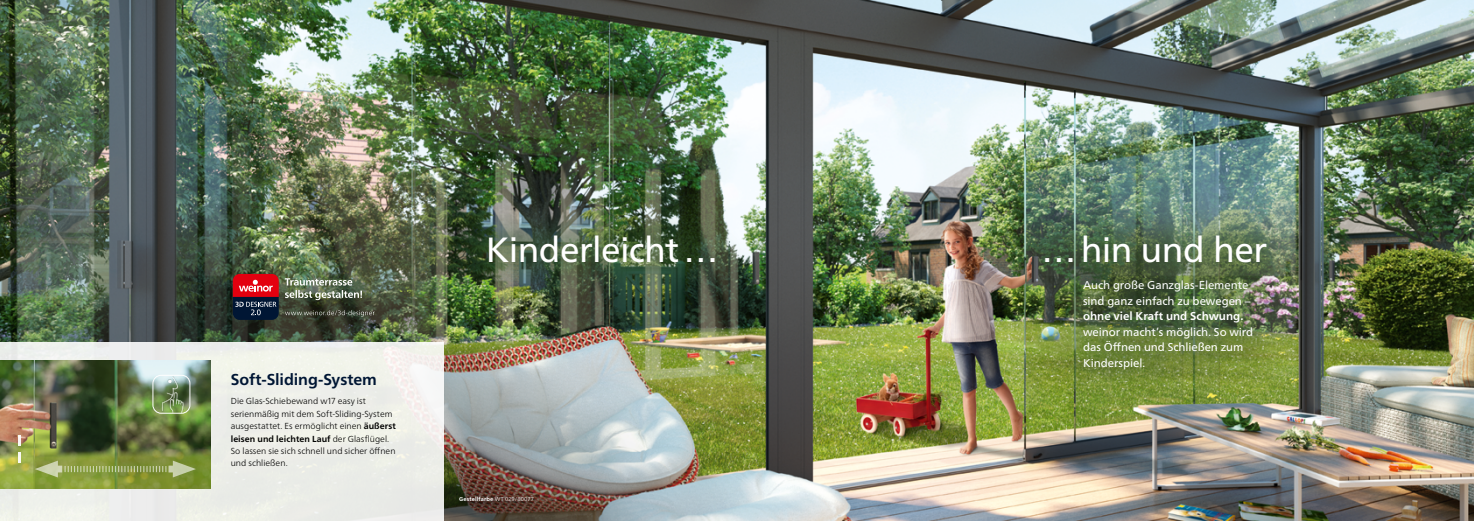
<style>
.page{position:relative;width:1474px;height:521px;background:#fff}
.page>*{position:absolute;margin:0;border:0;box-sizing:border-box;transform-origin:0 0}
.t1{font:35px "Frutiger Neue LTW1 G";letter-spacing:-.015em;color:#fff}
.t2{font:700 15.75px "Frutiger Neue LTW1 G";letter-spacing:-.005em;color:#001634}
.t3{font:11.38px/15.5px "Frutiger Neue LTW1 G";letter-spacing:-.005em;color:#fff}
.t4{font:700 11.38px "Frutiger Neue LTW1 G";letter-spacing:-.005em;color:#fff}
.t5{font:300 8.75px/12.4px "Frutiger Neue LTW1 G";letter-spacing:.005em;color:#000}
.t6{font:700 5.69px "Frutiger Neue LTW1 G";letter-spacing:.025em;color:#fff}
.s1{font-weight:700}
.s2{font-weight:300}
</style>
<div class="page">
<img style="left:0;top:0;width:1473px;height:521px">
<div style="left:0;top:342px;width:444px;height:179px;background:#edeee9"></div>
<img style="left:0;top:361px;width:211px;height:128px">
<svg style="left:64px;top:466px;width:102px;height:6px"></svg>
<div style="left:168px;top:466px;width:14px;height:6px;background:#cbd2af"></div>
<svg style="left:173px;top:461px;width:23px;height:16px"></svg>
<div style="left:48px;top:466px;width:14px;height:6px;background:#d2d7b6"></div>
<svg style="left:35px;top:461px;width:23px;height:16px"></svg>
<img style="left:153px;top:375px;width:37px;height:38px">
<div style="left:152px;top:375px;width:38px;height:39px;border:1px solid #fff;border-radius:8px"></div>
<svg style="left:18px;top:435px;width:2px;height:11px"></svg>
<svg style="left:18px;top:452px;width:2px;height:11px"></svg>
<div style="left:458px;top:205px;width:286px;height:88px;background:#366029;opacity:.6"></div>
<div style="left:456px;top:494px;width:83px;height:13px;background:#000;opacity:.75"></div>
<div style="left:1051px;top:250px;width:231px;height:149px;background:#366029;opacity:.3"></div>
<div style="left:1015px;top:205px;width:281px;height:88px;background:#366029;opacity:.6"></div>
<svg style="left:233px;top:274px;width:46px;height:46px;background:#7e273a"></svg>
<svg style="left:285px;top:278px;width:77px;height:22px;background:#7c8874"></svg>
<svg style="left:285px;top:310px;width:90px;height:7px"></svg>
<h2 class="t2" style="left:231px;top:370px;width:148px">Soft-Sliding-System</h2>
<p class="t5" style="left:231px;top:395px;width:166px">Die Glas-Schiebewand w17 easy ist serienmäßig mit dem Soft-Sliding-System ausgestattet. Es ermöglicht einen <span class="s1">äußerst leisen und leichten Lauf</span> der Glasflügel.<br>So lassen sie sich schnell und sicher öffnen und schließen.</p>
<h1 class="t1" style="left:486px;top:229px;width:234px">Kinderleicht…</h1>
<p class="t6" style="left:459px;top:496px;width:77px">Gestellfarbe <span class="s2">WT 029/80077</span></p>
<h1 class="t1" style="left:1041px;top:229px;width:227px">…hin und her</h1>
<h3 class="t3" style="left:1083px;top:277px;width:169px">Auch große Ganzglas-Elemente sind ganz einfach zu bewegen –</h3>
<h3 class="t4" style="left:1083px;top:309px;width:162px">ohne viel Kraft und Schwung.</h3>
<h3 class="t3" style="left:1083px;top:324px;width:172px">weinor macht’s möglich. So wird das Öffnen und Schließen zum<br>Kinderspiel.</h3>
</div>
